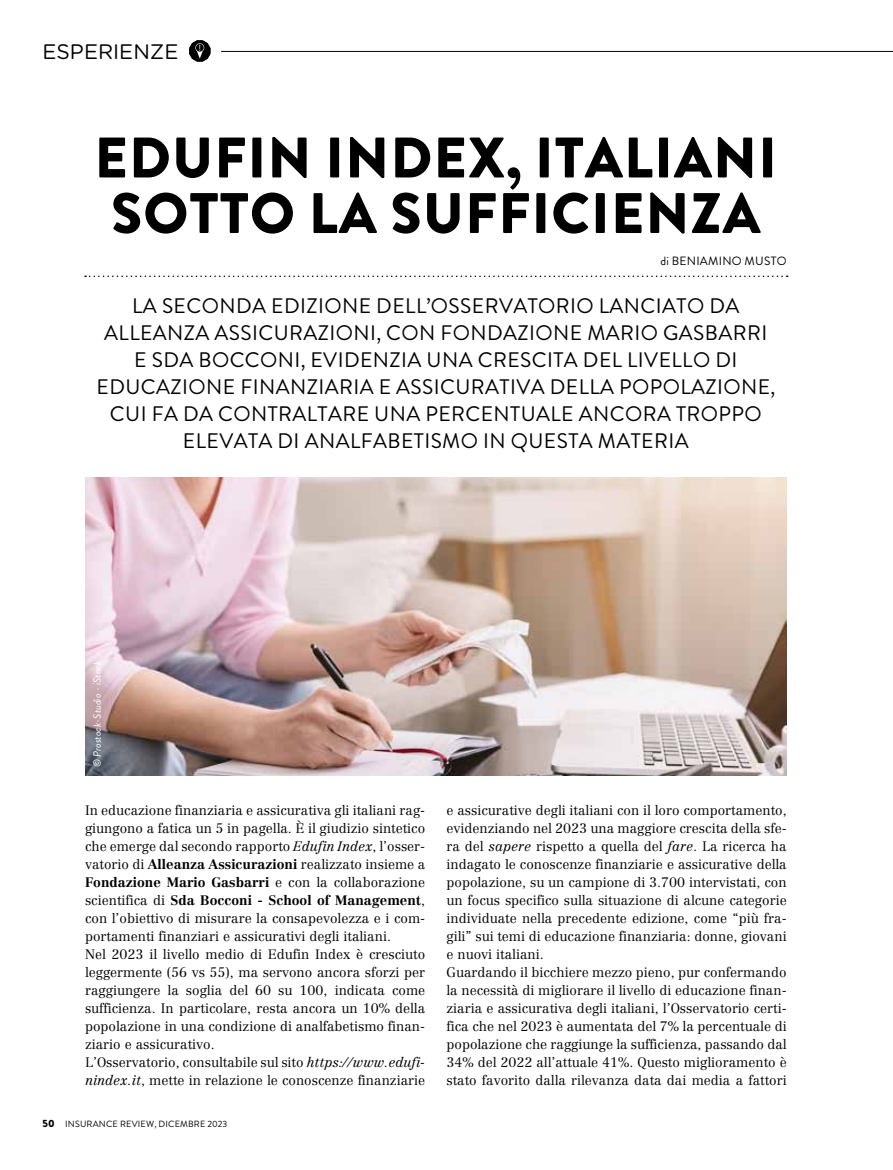
<style>
.page{position:relative;width:893px;height:1170px;background:#fff}
.page>*{position:absolute;margin:0;border:0;box-sizing:border-box;transform-origin:0 0}
.t1{font:900 57px/55.5px "Brandon Grotesque";letter-spacing:.02em;color:#000}
.t2{font:21px/27px "Brandon Grotesque";letter-spacing:.02em;color:#000;text-align:center}
.t3{font:21px "Gotham Rounded";color:#000}
.t4{font:300 13.5px/18px "Centennial LT Std";color:#000}
.t5{font:12px "Brandon Grotesque";letter-spacing:.02em;color:#000}
.t6{font:italic 10.5px "Brandon Grotesque";color:#fff}
.t7{font:9px "Brandon Grotesque";letter-spacing:.02em;color:#000}
.s1{font-style:italic}
.s2{font-weight:700}
.s3{font-weight:900;font-size:10.5px}
</style>
<div class="page">
<svg style="left:85px;top:275px;width:703px;height:2px"></svg>
<img style="left:85px;top:477px;width:702px;height:298px">
<svg style="left:189px;top:40px;width:21px;height:22px"></svg>
<hr style="left:221px;top:51px;width:672px;height:1px;background:#000">
<h2 class="t3" style="left:43px;top:37px;width:137px">ESPERIENZE</h2>
<h1 class="t1" style="left:94px;top:131px;width:684px">EDUFIN INDEX, ITALIANI<br>SOTTO LA SUFFICIENZA</h1>
<p class="t5" style="left:661px;top:252px;width:127px">di BENIAMINO MUSTO</p>
<p class="t2" style="left:97px;top:292px;width:680px">LA SECONDA EDIZIONE DELL’OSSERVATORIO LANCIATO DA ALLEANZA ASSICURAZIONI, CON FONDAZIONE MARIO GASBARRI E SDA BOCCONI, EVIDENZIA UNA CRESCITA DEL LIVELLO DI EDUCAZIONE FINANZIARIA E ASSICURATIVA DELLA POPOLAZIONE, CUI FA DA CONTRALTARE UNA PERCENTUALE ANCORA TROPPO ELEVATA DI ANALFABETISMO IN QUESTA MATERIA</p>
<p class="t6" style="left:90px;top:767px;width:108px;rotate:-90deg">© Prostock-Studio - iStock</p>
<p class="t4" style="left:85px;top:801px;width:342px">In educazione finanziaria e assicurativa gli italiani rag&shy;giungono a fatica un 5 in pagella. È il giudizio sintetico che emerge dal secondo rapporto <span class="s1">Edufin Index</span>, l’osser&shy;vatorio di <span class="s2">Alleanza Assicurazioni</span> realizzato insieme a <span class="s2">Fondazione Mario Gasbarri</span> e con la collaborazione scientifica di <span class="s2">Sda Bocconi - School of Management</span>, con l’obiettivo di misurare la consapevolezza e i com&shy;portamenti finanziari e assicurativi degli italiani.<br>Nel 2023 il livello medio di Edufin Index è cresciuto leggermente (56 vs 55), ma servono ancora sforzi per raggiungere la soglia del 60 su 100, indicata come sufficienza. In particolare, resta ancora un 10% della popolazione in una condizione di analfabetismo finan&shy;ziario e assicurativo.<br>L’Osservatorio, consultabile sul sito <span class="s1">https://www.edufi&shy;nindex.it</span>, mette in relazione le conoscenze finanziarie</p>
<p class="t4" style="left:446px;top:800px;width:342px">e assicurative degli italiani con il loro comportamento, evidenziando nel 2023 una maggiore crescita della sfe&shy;ra del <span class="s1">sapere</span> rispetto a quella del <span class="s1">fare</span>. La ricerca ha indagato le conoscenze finanziarie e assicurative della popolazione, su un campione di 3.700 intervistati, con un focus specifico sulla situazione di alcune categorie individuate nella precedente edizione, come “più fra&shy;gili” sui temi di educazione finanziaria: donne, giovani e nuovi italiani.<br>Guardando il bicchiere mezzo pieno, pur confermando la necessità di migliorare il livello di educazione finan&shy;ziaria e assicurativa degli italiani, l’Osservatorio certi&shy;fica che nel 2023 è aumentata del 7% la percentuale di popolazione che raggiunge la sufficienza, passando dal 34% del 2022 all’attuale 41%. Questo miglioramento è stato favorito dalla rilevanza data dai media a fattori</p>
<p class="t7" style="left:43px;top:1117px;width:186px"><span class="s3">50</span> INSURANCE REVIEW, DICEMBRE 2023</p>
</div>
